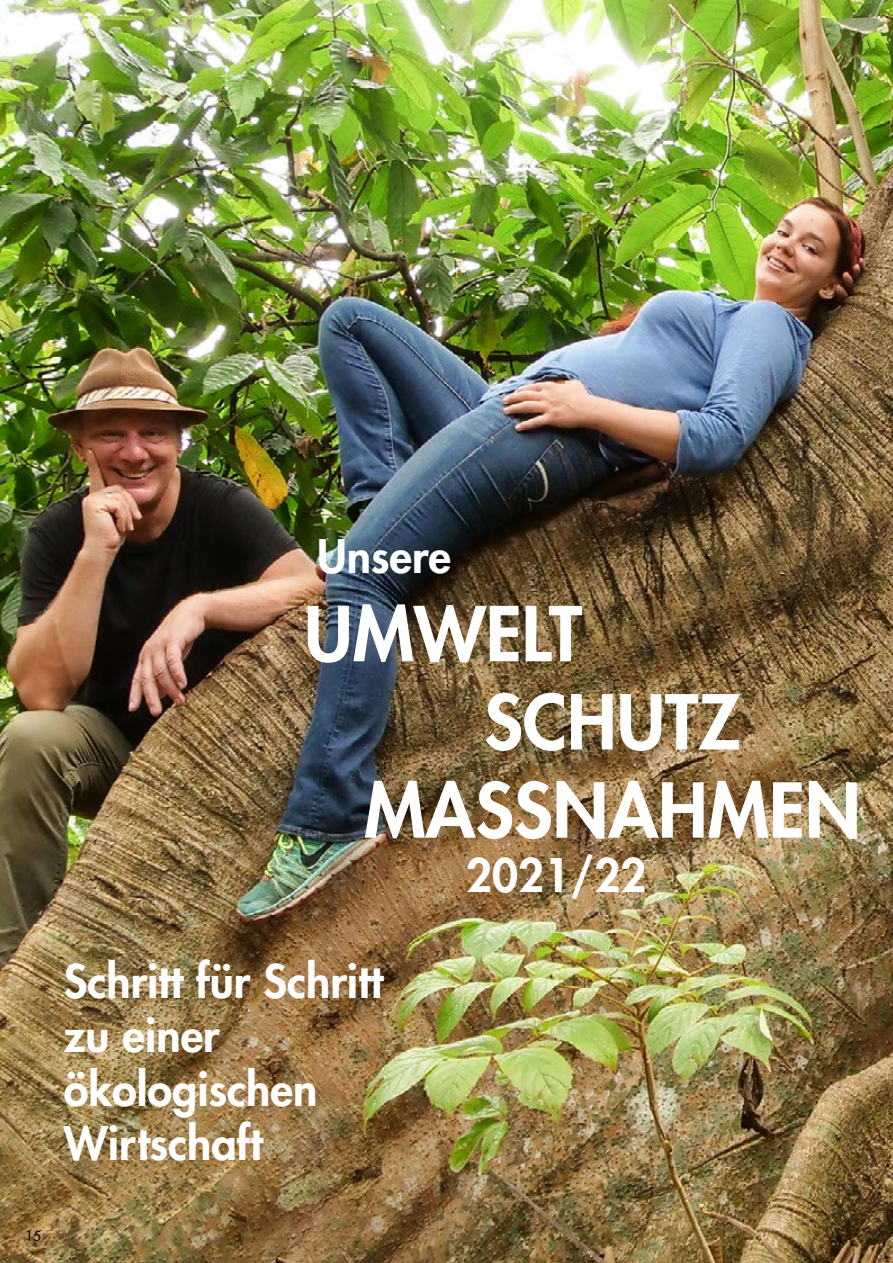
<style>
.page{position:relative;width:893px;height:1263px;background:#fff}
.page>*{position:absolute;margin:0;border:0;box-sizing:border-box;transform-origin:0 0}
.t1{font:800 73.5px "Futura Std";color:#fff}
.t2{font:800 45px/54px "Futura Std";color:#fff}
.t3{font:500 13.5px "Futura Std";color:#000}
</style>
<div class="page">
<img style="left:0;top:0;width:893px;height:1263px">
<p class="t2" style="left:317px;top:529px;width:136px">Unsere</p>
<h1 class="t1" style="left:304px;top:588px;width:280px">UMWELT</h1>
<h1 class="t1" style="left:484px;top:676px;width:258px">SCHUTZ</h1>
<h1 class="t1" style="left:364px;top:764px;width:498px">MASSNAHMEN</h1>
<p class="t2" style="left:466px;top:848px;width:182px">2021/22</p>
<p class="t2" style="left:64px;top:954px;width:321px">Schritt für Schritt zu einer ökologischen<br>Wirtschaft</p>
<p class="t3" style="left:26px;top:1228px;width:17px">15</p>
</div>
